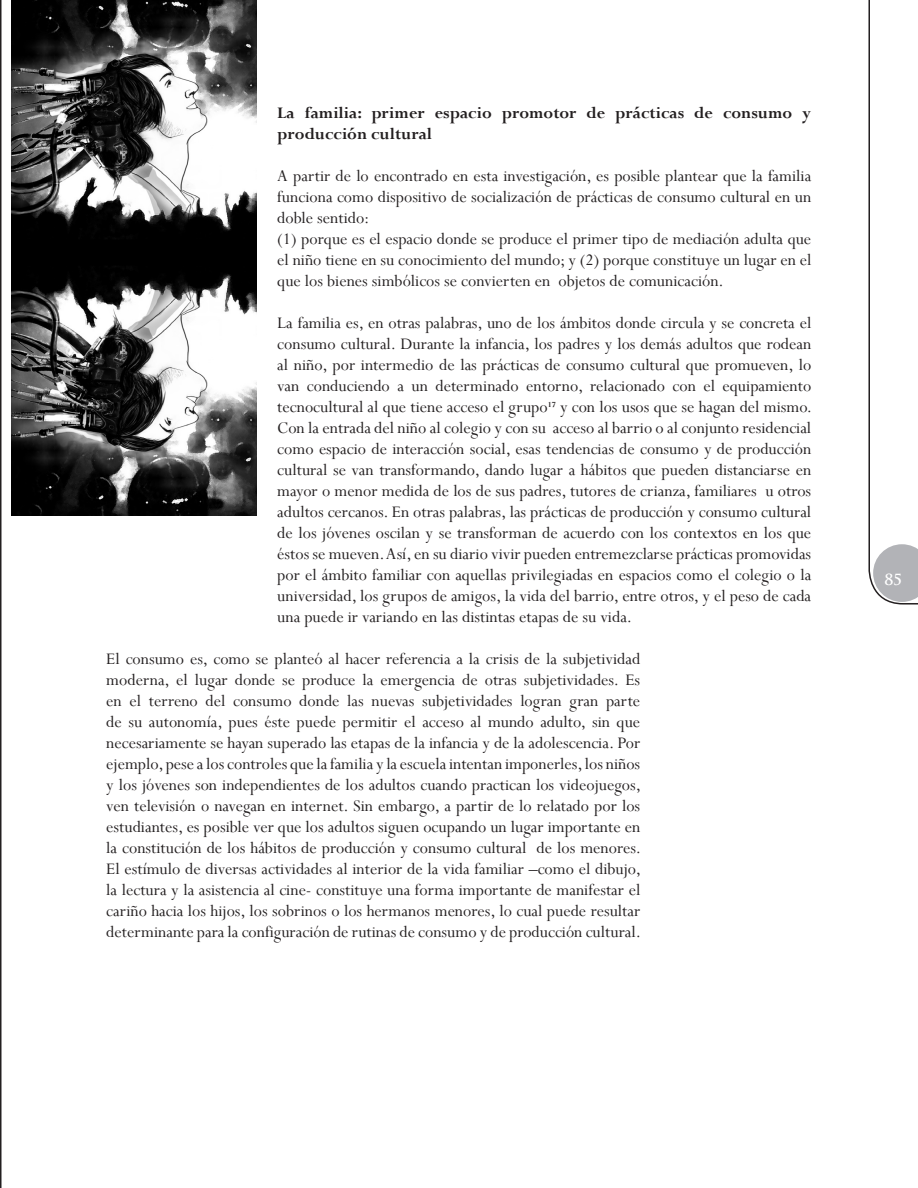
<style>
.page{position:relative;width:918px;height:1188px;background:#fff}
.page>*{position:absolute;margin:0;border:0;box-sizing:border-box;transform-origin:0 0}
.t1{font:18px/21px "Perpetua";color:#231f20;text-align:justify}
.t2{font:700 18px/21px "Perpetua";color:#231f20}
.t3{font:700 15px "Trajan Pro";color:#fff}
</style>
<div class="page">
<hr style="left:0;top:0;width:2px;height:1188px;background:#231f20">
<svg style="left:868px;top:0;width:50px;height:605px"></svg>
<img style="left:12px;top:0;width:245px;height:515px">
<p class="t2" style="left:277px;top:102px;width:535px">La familia: primer espacio promotor de prácticas de consumo y producción cultural</p>
<p class="t1" style="left:277px;top:165px;width:535px">A partir de lo encontrado en esta investigación, es posible plantear que la familia funciona como dispositivo de socialización de prácticas de consumo cultural en un doble sentido:</p>
<p class="t1" style="left:277px;top:228px;width:536px">(1) porque es el espacio donde se produce el primer tipo de mediación adulta que el niño tiene en su conocimiento del mundo; y (2) porque constituye un lugar en el que los bienes simbólicos se convierten en objetos de comunicación.</p>
<p class="t1" style="left:277px;top:312px;width:536px">La familia es, en otras palabras, uno de los ámbitos donde circula y se concreta el consumo cultural. Durante la infancia, los padres y los demás adultos que rodean al niño, por intermedio de las prácticas de consumo cultural que promueven, lo van conduciendo a un determinado entorno, relacionado con el equipamiento tecnocultural al que tiene acceso el grupo<sup>17</sup> y con los usos que se hagan del mismo.<br>Con la entrada del niño al colegio y con su acceso al barrio o al conjunto residencial como espacio de interacción social, esas tendencias de consumo y de producción cultural se van transformando, dando lugar a hábitos que pueden distanciarse en mayor o menor medida de los de sus padres, tutores de crianza, familiares u otros adultos cercanos. En otras palabras, las prácticas de producción y consumo cultural de los jóvenes oscilan y se transforman de acuerdo con los contextos en los que éstos se mueven. Así, en su diario vivir pueden entremezclarse prácticas promovidas por el ámbito familiar con aquellas privilegiadas en espacios como el colegio o la universidad, los grupos de amigos, la vida del barrio, entre otros, y el peso de cada una puede ir variando en las distintas etapas de su vida.</p>
<p class="t1" style="left:106px;top:648px;width:536px">El consumo es, como se planteó al hacer referencia a la crisis de la subjetividad moderna, el lugar donde se produce la emergencia de otras subjetividades. Es en el terreno del consumo donde las nuevas subjetividades logran gran parte de su autonomía, pues éste puede permitir el acceso al mundo adulto, sin que necesariamente se hayan superado las etapas de la infancia y de la adolescencia. Por ejemplo, pese a los controles que la familia y la escuela intentan imponerles, los niños y los jóvenes son independientes de los adultos cuando practican los videojuegos, ven televisión o navegan en internet. Sin embargo, a partir de lo relatado por los estudiantes, es posible ver que los adultos siguen ocupando un lugar importante en la constitución de los hábitos de producción y consumo cultural de los menores.<br>El estímulo de diversas actividades al interior de la vida familiar –como el dibujo, la lectura y la asistencia al cine- constituye una forma importante de manifestar el cariño hacia los hijos, los sobrinos o los hermanos menores, lo cual puede resultar determinante para la configuración de rutinas de consumo y de producción cultural.</p>
<p class="t3" style="left:884px;top:570px;width:19px">85</p>
</div>
